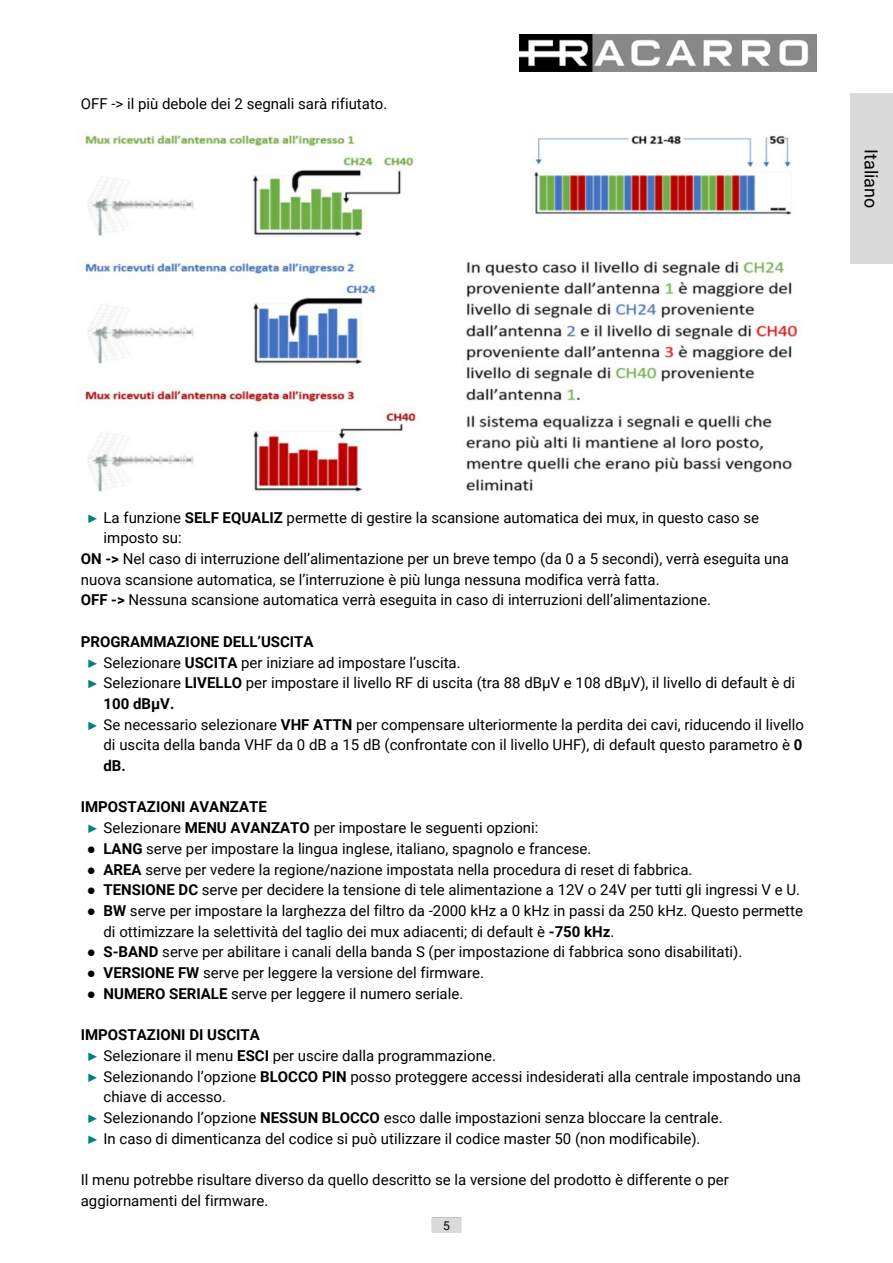
<style>
.page{position:relative;width:893px;height:1263px;background:#fff}
.page>*{position:absolute;margin:0;border:0;box-sizing:border-box;transform-origin:0 0}
.t1{font:18px "Roboto";color:#000}
.t2{font:15px/20.7px "Roboto";color:#000}
.t3{font:700 15px "Roboto";color:#000}
.t4{font:12px "Roboto";color:#000}
.s1{font-family:"Times New Roman";font-size:12px;color:#008080}
.s2{font-weight:700}
.s3{font-family:"Times New Roman";font-weight:700;font-size:12px;color:#008080}
.s4{font-family:"Times New Roman"}
</style>
<div class="page">
<img style="left:519px;top:34px;width:297px;height:37px">
<div style="left:432px;top:1217px;width:29px;height:15px;border:1px solid #9e9e9e"></div>
<div style="left:432px;top:1218px;width:29px;height:14px;background:#dadada"></div>
<img style="left:83px;top:133px;width:719px;height:359px">
<div style="left:850px;top:94px;width:43px;height:170px;background:#dadada"></div>
<p class="t2" style="left:81px;top:94px;width:308px">OFF -&gt; il più debole dei 2 segnali sarà rifiutato.</p>
<p class="t1" style="left:878px;top:149px;width:61px;rotate:90deg">Italiano</p>
<p class="t2" style="left:87px;top:508px;width:674px"><span class="s1">►</span> La funzione <span class="s2">SELF EQUALIZ</span> permette di gestire la scansione automatica dei mux, in questo caso se</p>
<p class="t2" style="left:104px;top:529px;width:80px">imposto su:</p>
<p class="t2" style="left:81px;top:550px;width:710px"><span class="s2">ON -&gt;</span> Nel caso di interruzione dell’alimentazione per un breve tempo (da 0 a 5 secondi), verrà eseguita una</p>
<p class="t2" style="left:81px;top:571px;width:580px">nuova scansione automatica, se l’interruzione è più lunga nessuna modifica verrà fatta.</p>
<p class="t2" style="left:81px;top:591px;width:632px"><span class="s2">OFF -&gt;</span> Nessuna scansione automatica verrà eseguita in caso di interruzioni dell’alimentazione.</p>
<p class="t3" style="left:81px;top:635px;width:234px">PROGRAMMAZIONE DELL’USCITA</p>
<p class="t2" style="left:87px;top:653px;width:376px"><span class="s1">►</span> Selezionare <span class="s2">USCITA</span> per iniziare ad impostare l’uscita.</p>
<p class="t2" style="left:87px;top:674px;width:710px"><span class="s3">►</span> Selezionare <span class="s2">LIVELLO</span> per impostare il livello RF di uscita (tra 88 dBμV e 108 dBμV), il livello di default è di</p>
<p class="t3" style="left:104px;top:698px;width:72px">100 dBμV.</p>
<p class="t2" style="left:87px;top:715px;width:719px"><span class="s3">►</span> Se necessario selezionare <span class="s2">VHF ATTN</span> per compensare ulteriormente la perdita dei cavi, riducendo il livello</p>
<p class="t2" style="left:104px;top:736px;width:700px">di uscita della banda VHF da 0 dB a 15 dB (confrontate con il livello UHF), di default questo parametro è <span class="s2">0</span></p>
<p class="t3" style="left:104px;top:760px;width:24px">dB.</p>
<p class="t2" style="left:87px;top:798px;width:453px;text-indent:-6px"><span class="s2">IMPOSTAZIONI AVANZATE<br></span><span class="s1">►</span> Selezionare <span class="s2">MENU AVANZATO</span> per impostare le seguenti opzioni:</p>
<p class="t2" style="left:87px;top:840px;width:506px"><span class="s4">●</span> <span class="s2">LANG</span> serve per impostare la lingua inglese, italiano, spagnolo e francese.</p>
<p class="t2" style="left:87px;top:860px;width:607px"><span class="s4">●</span> <span class="s2">AREA</span> serve per vedere la regione/nazione impostata nella procedura di reset di fabbrica.</p>
<p class="t2" style="left:87px;top:881px;width:715px"><span class="s4">●</span> <span class="s2">TENSIONE DC</span> serve per decidere la tensione di tele alimentazione a 12V o 24V per tutti gli ingressi V e U.</p>
<p class="t2" style="left:104px;top:902px;width:701px;text-indent:-17px"><span class="s4">●</span> <span class="s2">BW</span> serve per impostare la larghezza del filtro da -2000 kHz a 0 kHz in passi da 250 kHz. Questo permette di ottimizzare la selettività del taglio dei mux adiacenti; di default è <span class="s2">-750 kHz</span>.</p>
<p class="t2" style="left:87px;top:943px;width:657px"><span class="s4">●</span> <span class="s2">S-BAND</span> serve per abilitare i canali della banda S (per impostazione di fabbrica sono disabilitati).</p>
<p class="t2" style="left:87px;top:964px;width:399px"><span class="s4">●</span> <span class="s2">VERSIONE FW</span> serve per leggere la versione del firmware.</p>
<p class="t2" style="left:87px;top:985px;width:378px"><span class="s4">●</span> <span class="s2">NUMERO SERIALE</span> serve per leggere il numero seriale.</p>
<p class="t3" style="left:81px;top:1029px;width:181px">IMPOSTAZIONI DI USCITA</p>
<p class="t2" style="left:87px;top:1047px;width:411px"><span class="s1">►</span> Selezionare il menu <span class="s2">ESCI</span> per uscire dalla programmazione.</p>
<p class="t2" style="left:87px;top:1067px;width:716px"><span class="s1">►</span> Selezionando l’opzione <span class="s2">BLOCCO PIN</span> posso proteggere accessi indesiderati alla centrale impostando una</p>
<p class="t2" style="left:104px;top:1088px;width:124px">chiave di accesso.</p>
<p class="t2" style="left:87px;top:1109px;width:638px"><span class="s1">►</span> Selezionando l’opzione <span class="s2">NESSUN BLOCCO</span> esco dalle impostazioni senza bloccare la centrale.</p>
<p class="t2" style="left:87px;top:1129px;width:615px"><span class="s1">►</span> In caso di dimenticanza del codice si può utilizzare il codice master 50 (non modificabile).</p>
<p class="t2" style="left:81px;top:1171px;width:650px">Il menu potrebbe risultare diverso da quello descritto se la versione del prodotto è differente o per aggiornamenti del firmware.</p>
<p class="t4" style="left:443px;top:1220px;width:8px">5</p>
</div>
